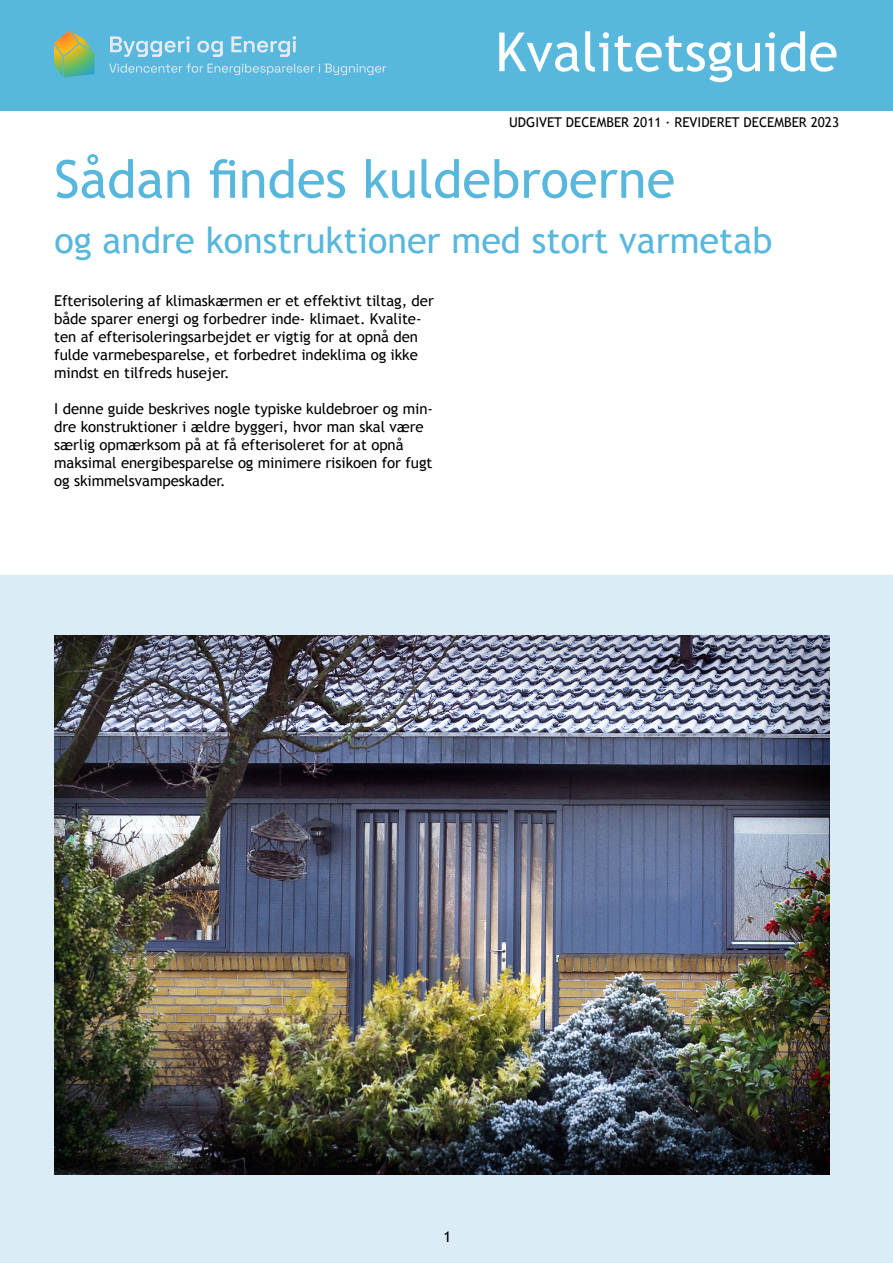
<style>
.page{position:relative;width:893px;height:1263px;background:#fff}
.page>*{position:absolute;margin:0;border:0;box-sizing:border-box;transform-origin:0 0}
.t1{font:54px "Trebuchet MS";color:#fff}
.t2{font:52.5px "Trebuchet MS";color:#58b7dd}
.t3{font:36px "Trebuchet MS";color:#58b7dd}
.t4{font:15px/18px "Trebuchet MS";letter-spacing:-.005em;color:#000}
.t5{font:13.5px "Trebuchet MS";color:#000}
</style>
<div class="page">
<div style="left:0;top:575px;width:893px;height:688px;background:#dcecf6"></div>
<div style="left:0;top:0;width:893px;height:111px;background:#58b7dd"></div>
<img style="left:54px;top:635px;width:775px;height:540px">
<svg style="left:109px;top:64px;width:277px;height:11px"></svg>
<svg style="left:110px;top:36px;width:80px;height:21px"></svg>
<svg style="left:197px;top:41px;width:26px;height:16px"></svg>
<svg style="left:231px;top:36px;width:65px;height:21px"></svg>
<svg style="left:54px;top:30px;width:40px;height:48px"></svg>
<p class="t1" style="left:495px;top:20px;width:344px">Kvalitetsguide</p>
<p class="t5" style="left:509px;top:114px;width:331px">UDGIVET DECEMBER 2011 · REVIDERET DECEMBER 2023</p>
<p class="t2" style="left:54px;top:148px;width:622px">Sådan findes kuldebroerne</p>
<p class="t3" style="left:54px;top:219px;width:719px">og andre konstruktioner med stort varmetab</p>
<p class="t4" style="left:54px;top:292px;width:381px">Efterisolering af klimaskærmen er et effektivt tiltag, der både sparer energi og forbedrer inde- klimaet. Kvalite&shy;ten af efterisoleringsarbejdet er vigtig for at opnå den fulde varmebesparelse, et forbedret indeklima og ikke mindst en tilfreds husejer.</p>
<p class="t4" style="left:54px;top:400px;width:380px">I denne guide beskrives nogle typiske kuldebroer og min&shy;dre konstruktioner i ældre byggeri, hvor man skal være særlig opmærksom på at få efterisoleret for at opnå maksimal energibesparelse og minimere risikoen for fugt og skimmelsvampeskader.</p>
<p class="t4" style="left:443px;top:1228px;width:9px">1</p>
</div>
